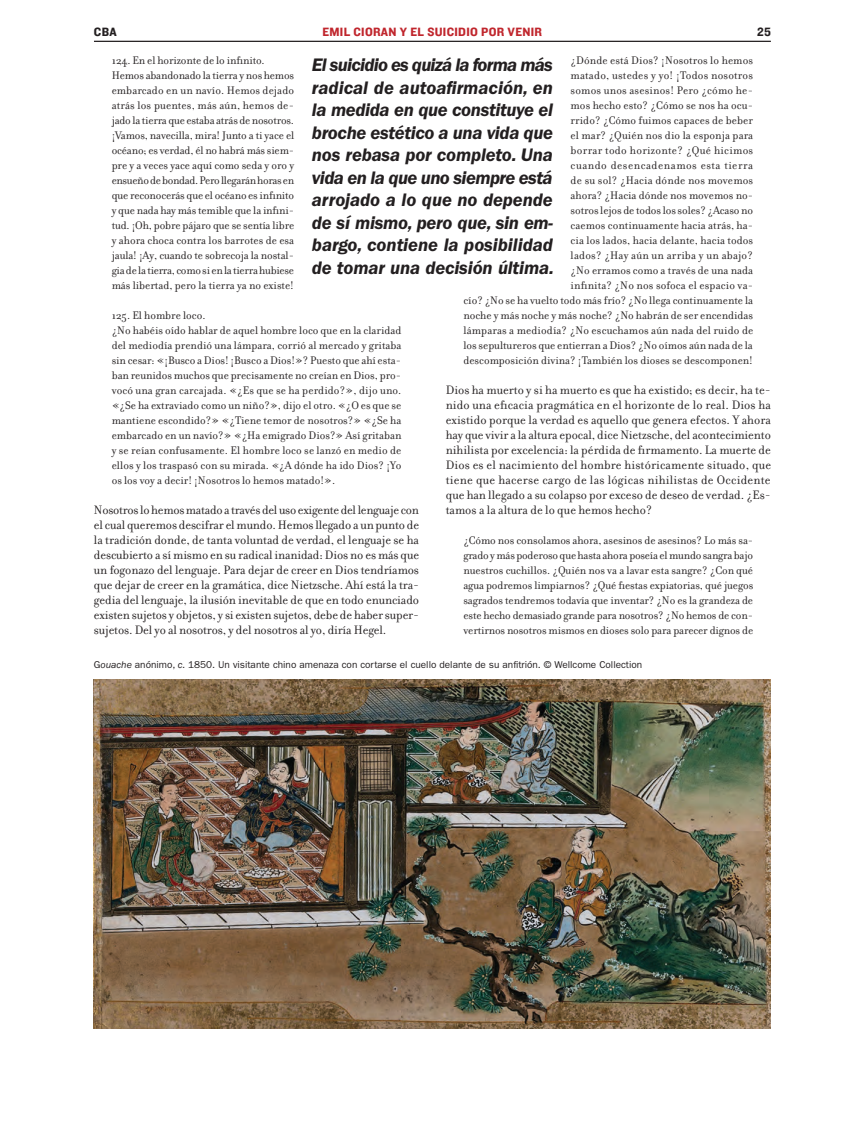
<style>
.page{position:relative;width:850px;height:1134px;background:#fff}
.page>*{position:absolute;margin:0;border:0;box-sizing:border-box;transform-origin:0 0}
.t1{font:italic 600 18.75px/22.5px "ITC Franklin Gothic Std";letter-spacing:-.005em;color:#231f20;text-align:justify}
.t2{font:13.12px/15px "Filosofia";letter-spacing:-.005em;color:#231f20;text-align:justify}
.t3{font:12.5px "Knockout HTF51 Middleweight";letter-spacing:.025em;color:#c0262d}
.t4{font:12.5px "Knockout HTF51 Middleweight";color:#231f20}
.t5{font:11.88px/15px "Filosofia";color:#231f20;text-align:justify}
.t6{font:10px "ITC Franklin Gothic Std";color:#231f20}
.s1{font-style:italic}
</style>
<div class="page">
<hr style="left:94px;top:41px;width:677px;height:1px;background:#231f20">
<img style="left:94px;top:679px;width:677px;height:349px">
<p class="t4" style="left:94px;top:26px;width:24px">CBA</p>
<p class="t3" style="left:322px;top:26px;width:221px">EMIL CIORAN Y EL SUICIDIO POR VENIR</p>
<p class="t4" style="left:757px;top:26px;width:15px">25</p>
<p class="t5" style="left:112px;top:53px;width:155px">124. En el horizonte de lo infinito.</p>
<p class="t5" style="left:112px;top:68px;width:184px">Hemos abandonado la tierra y nos hemos embarcado en un navío. Hemos dejado atrás los puentes, más aún, hemos de&shy;jado la tierra que estaba atrás de nosotros. ¡Vamos, navecilla, mira! Junto a ti yace el océano; es verdad, él no habrá más siem&shy;pre y a veces yace aquí como seda y oro y ensueño de bondad. Pero llegarán horas en que reconocerás que el océano es infinito y que nada hay más temible que la infini&shy;tud. ¡Oh, pobre pájaro que se sentía libre y ahora choca contra los barrotes de esa jaula! ¡Ay, cuando te sobrecoja la nostal&shy;gia de la tierra, como si en la tierra hubiese más libertad, pero la tierra ya no existe!</p>
<p class="t5" style="left:112px;top:308px;width:95px">125. El hombre loco.</p>
<p class="t5" style="left:112px;top:323px;width:291px">¿No habéis oído hablar de aquel hombre loco que en la claridad del mediodía prendió una lámpara, corrió al mercado y gritaba sin cesar: «¡Busco a Dios! ¡Busco a Dios!»? Puesto que ahí esta&shy;ban reunidos muchos que precisamente no creían en Dios, pro&shy;vocó una gran carcajada. «¿Es que se ha perdido?», dijo uno. «¿Se ha extraviado como un niño?», dijo el otro. «¿O es que se mantiene escondido?» «¿Tiene temor de nosotros?» «¿Se ha embarcado en un navío?» «¿Ha emigrado Dios?» Así gritaban y se reían confusamente. El hombre loco se lanzó en medio de ellos y los traspasó con su mirada. «¿A dónde ha ido Dios? ¡Yo os los voy a decir! ¡Nosotros lo hemos matado!».</p>
<p class="t2" style="left:94px;top:502px;width:327px">Nosotros lo hemos matado a través del uso exigente del lenguaje con el cual queremos descifrar el mundo. Hemos llegado a un punto de la tradición donde, de tanta voluntad de verdad, el lenguaje se ha descubierto a sí mismo en su radical inanidad: Dios no es más que un fogonazo del lenguaje. Para dejar de creer en Dios tendríamos que dejar de creer en la gramática, dice Nietzsche. Ahí está la tra&shy;gedia del lenguaje, la ilusión inevitable de que en todo enunciado existen sujetos y objetos, y si existen sujetos, debe de haber super&shy;sujetos. Del yo al nosotros, y del nosotros al yo, diría Hegel.</p>
<p class="t5" style="left:463px;top:53px;width:291px;text-align:right">¿Dónde está Dios? ¡Nosotros lo hemos<br>matado, ustedes y yo! ¡Todos nosotros<br>somos unos asesinos! Pero ¿cómo he-<br>mos hecho esto? ¿Cómo se nos ha ocu-<br>rrido? ¿Cómo fuimos capaces de beber<br>el mar? ¿Quién nos dio la esponja para<br>borrar todo horizonte? ¿Qué hicimos<br>cuando desencadenamos esta tierra<br>de su sol? ¿Hacia dónde nos movemos<br>ahora? ¿Hacia dónde nos movemos no-<br>sotros lejos de todos los soles? ¿Acaso no<br>caemos continuamente hacia atrás, ha-<br>cia los lados, hacia delante, hacia todos<br>lados? ¿Hay aún un arriba y un abajo?<br>¿No erramos como a través de una nada<br>infinita? ¿No nos sofoca el espacio va-<br>cío? ¿No se ha vuelto todo más frío? ¿No llega continuamente la noche y más noche y más noche? ¿No habrán de ser encendidas lámparas a mediodía? ¿No escuchamos aún nada del ruido de los sepultureros que entierran a Dios? ¿No oímos aún nada de la descomposición divina? ¡También los dioses se descomponen!</p>
<p class="t2" style="left:446px;top:382px;width:327px">Dios ha muerto y si ha muerto es que ha existido; es decir, ha te&shy;nido una eficacia pragmática en el horizonte de lo real. Dios ha existido porque la verdad es aquello que genera efectos. Y ahora hay que vivir a la altura epocal, dice Nietzsche, del acontecimiento nihilista por excelencia: la pérdida de firmamento. La muerte de Dios es el nacimiento del hombre históricamente situado, que tiene que hacerse cargo de las lógicas nihilistas de Occidente que han llegado a su colapso por exceso de deseo de verdad. ¿Es&shy;tamos a la altura de lo que hemos hecho?</p>
<p class="t5" style="left:463px;top:533px;width:291px">¿Cómo nos consolamos ahora, asesinos de asesinos? Lo más sa&shy;grado y más poderoso que hasta ahora poseía el mundo sangra bajo nuestros cuchillos. ¿Quién nos va a lavar esta sangre? ¿Con qué agua podremos limpiarnos? ¿Qué fiestas expiatorias, qué juegos sagrados tendremos todavía que inventar? ¿No es la grandeza de este hecho demasiado grande para nosotros? ¿No hemos de con&shy;vertirnos nosotros mismos en dioses solo para parecer dignos de</p>
<p class="t1" style="left:312px;top:54px;width:244px">El suicidio es quizá la forma más radical de autoafirmación, en la medida en que constituye el broche estético a una vida que nos rebasa por completo. Una vida en la que uno siempre está arrojado a lo que no depende de sí mismo, pero que, sin em&shy;bargo, contiene la posibilidad de tomar una decisión última.</p>
<p class="t6" style="left:94px;top:658px;width:550px">G<span class="s1">ouache</span> anónimo, <span class="s1">c.</span> 1850. Un visitante chino amenaza con cortarse el cuello delante de su anfitrión. © Wellcome Collection</p>
</div>
